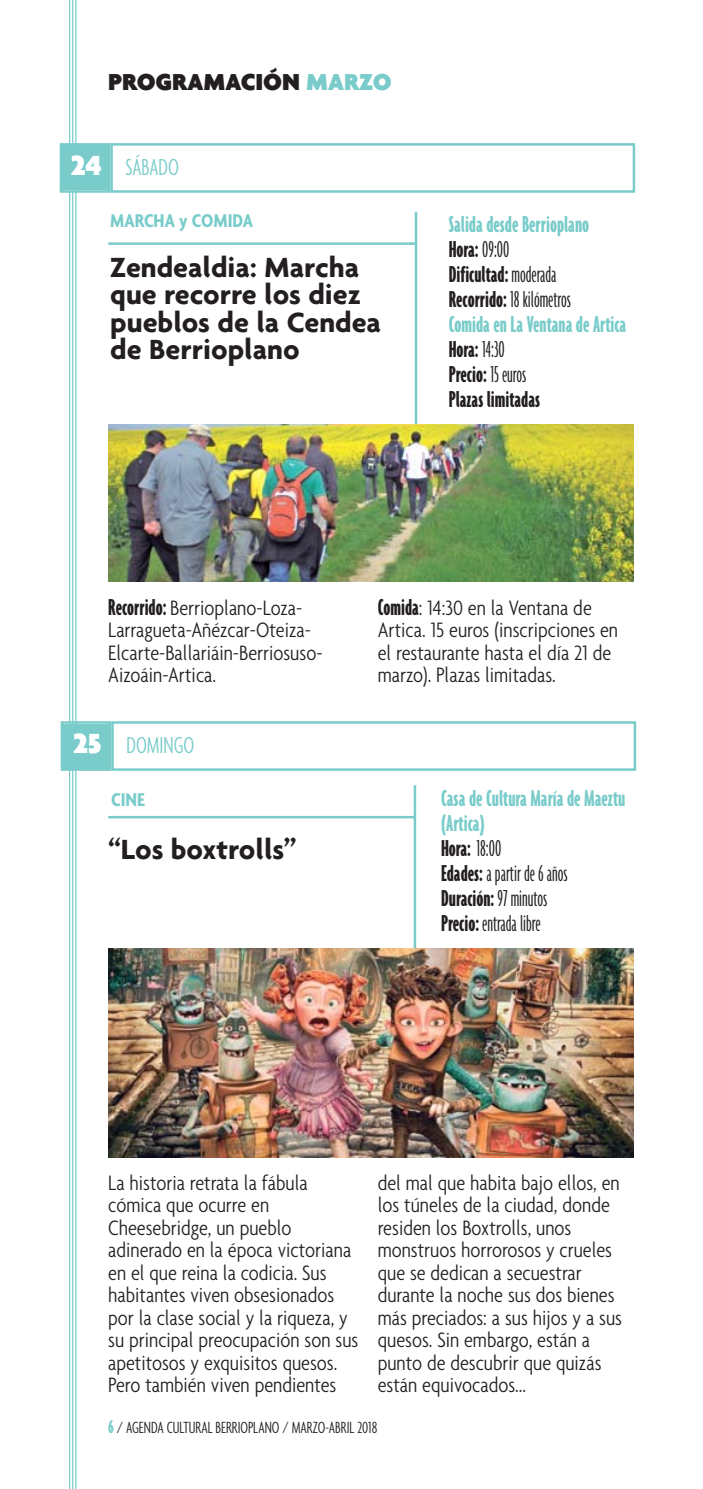
<style>
.page{position:relative;width:703px;height:1489px;background:#fff}
.page>*{position:absolute;margin:0;border:0;box-sizing:border-box;transform-origin:0 0}
.t1{font:700 30px/27.5px "Agenda";color:#231f20}
.t2{font:700 ultra-condensed 25px/25px "Agenda";color:#231f20}
.t3{font:300 ultra-condensed 25px/25px "Agenda";color:#231f20}
.t4{font:300 extra-condensed 25px "Agenda";color:#79ccca}
.t5{font:900 25px "Agenda";color:#231f20}
.t6{font:300 condensed 22.5px/22.5px "Agenda";color:#231f20}
.t7{font:700 condensed 20px "Agenda";color:#79ccca}
.t8{font:300 extra-condensed 17.5px "Agenda";color:#231f20}
.s1{color:#79ccca}
.s2{font-weight:900;font-stretch:normal;font-size:30px;color:#fff}
.s3{font-weight:300}
.s4{font-weight:700;font-stretch:ultra-condensed;font-size:25px}
.s5{font-weight:700;color:#79ccca}
.s6{font-weight:700}
.s7{font-weight:700;font-stretch:ultra-condensed;font-size:20px;color:#79ccca}
</style>
<div class="page">
<hr style="left:69px;top:0;width:1px;height:1489px;background:#79ccca">
<hr style="left:72px;top:0;width:1px;height:1489px;background:#79ccca">
<hr style="left:75px;top:0;width:1px;height:1489px;background:#79ccca">
<hr style="left:413px;top:785px;width:3px;height:293px;background:#79ccca">
<div style="left:62px;top:146px;width:46px;height:44px;background:#79ccca"></div>
<div style="left:60px;top:143px;width:50px;height:50px;border:2px solid #79ccca"></div>
<div style="left:110px;top:143px;width:525px;height:50px;border:2px solid #79ccca"></div>
<hr style="left:108px;top:242px;width:307px;height:3px;background:#79ccca">
<hr style="left:414px;top:212px;width:3px;height:257px;background:#79ccca">
<img style="left:108px;top:424px;width:525px;height:158px">
<hr style="left:108px;top:816px;width:306px;height:2px;background:#79ccca">
<div style="left:63px;top:724px;width:46px;height:44px;background:#79ccca"></div>
<div style="left:61px;top:721px;width:50px;height:50px;border:2px solid #79ccca"></div>
<div style="left:111px;top:721px;width:525px;height:50px;border:2px solid #79ccca"></div>
<img style="left:108px;top:948px;width:525px;height:209px">
<p class="t5" style="left:108px;top:72px;width:285px">PROGRAMACIÓN <span class="s1">MARZO</span></p>
<p class="t4" style="left:71px;top:159px;width:110px"><span class="s2">24</span> SÁBADO</p>
<p class="t7" style="left:110px;top:213px;width:144px">MARCHA y COMIDA</p>
<h1 class="t1" style="left:110px;top:256px;width:272px">Zendealdia: Marcha que recorre los diez pueblos de la Cendea de Berrioplano</h1>
<p class="t2" style="left:448px;top:213px;width:179px"><span class="s1">Salida desde Berrioplano<br></span>Hora: <span class="s3">09:00<br></span>Dificultad:<span class="s3">moderada<br></span>Recorrido: <span class="s3">18 kilómetros<br></span><span class="s1">Comida en La Ventana de Artica<br></span>Hora: <span class="s3">14:30<br></span>Precio: <span class="s3">15 euros<br></span>Plazas limitadas</p>
<p class="t6" style="left:108px;top:598px;width:216px"><span class="s4">Recorrido:</span> Berrioplano-Loza-<br>Larragueta-Añézcar-Oteiza-<br>Elcarte-Ballariáin-Berriosuso-<br>Aizoáin-Artica.</p>
<p class="t6" style="left:377px;top:598px;width:242px"><span class="s4">Comida</span>: 14:30 en la Ventana de<br>Artica. 15 euros (inscripciones en el restaurante hasta el día 21 de marzo). Plazas limitadas.</p>
<p class="t4" style="left:73px;top:737px;width:123px"><span class="s2">25</span> DOMINGO</p>
<p class="t7" style="left:111px;top:793px;width:35px">CINE</p>
<p class="t3" style="left:441px;top:788px;width:186px"><span class="s5">Casa de Cultura María de Maeztu (Artica)<br></span><span class="s6">Hora:</span> 18:00<br><span class="s6">Edades:</span> a partir de 6 años<br><span class="s6">Duración:</span> 97 minutos<br><span class="s6">Precio:</span> entrada libre</p>
<h1 class="t1" style="left:108px;top:838px;width:190px">“Los boxtrolls”</h1>
<p class="t6" style="left:108px;top:1173px;width:251px">La historia retrata la fábula cómica que ocurre en<br>Cheesebridge, un pueblo adinerado en la época victoriana en el que reina la codicia. Sus habitantes viven obsesionados por la clase social y la riqueza, y su principal preocupación son sus apetitosos y exquisitos quesos.<br>Pero también viven pendientes</p>
<p class="t6" style="left:377px;top:1173px;width:246px">del mal que habita bajo ellos, en los túneles de la ciudad, donde residen los Boxtrolls, unos monstruos horrorosos y crueles que se dedican a secuestrar durante la noche sus dos bienes más preciados: a sus hijos y a sus quesos. Sin embargo, están a punto de descubrir que quizás están equivocados...</p>
<p class="t8" style="left:108px;top:1421px;width:270px"><span class="s7">6</span> / AGENDA CULTURAL BERRIOPLANO / MARZO-ABRIL 2018</p>
</div>
